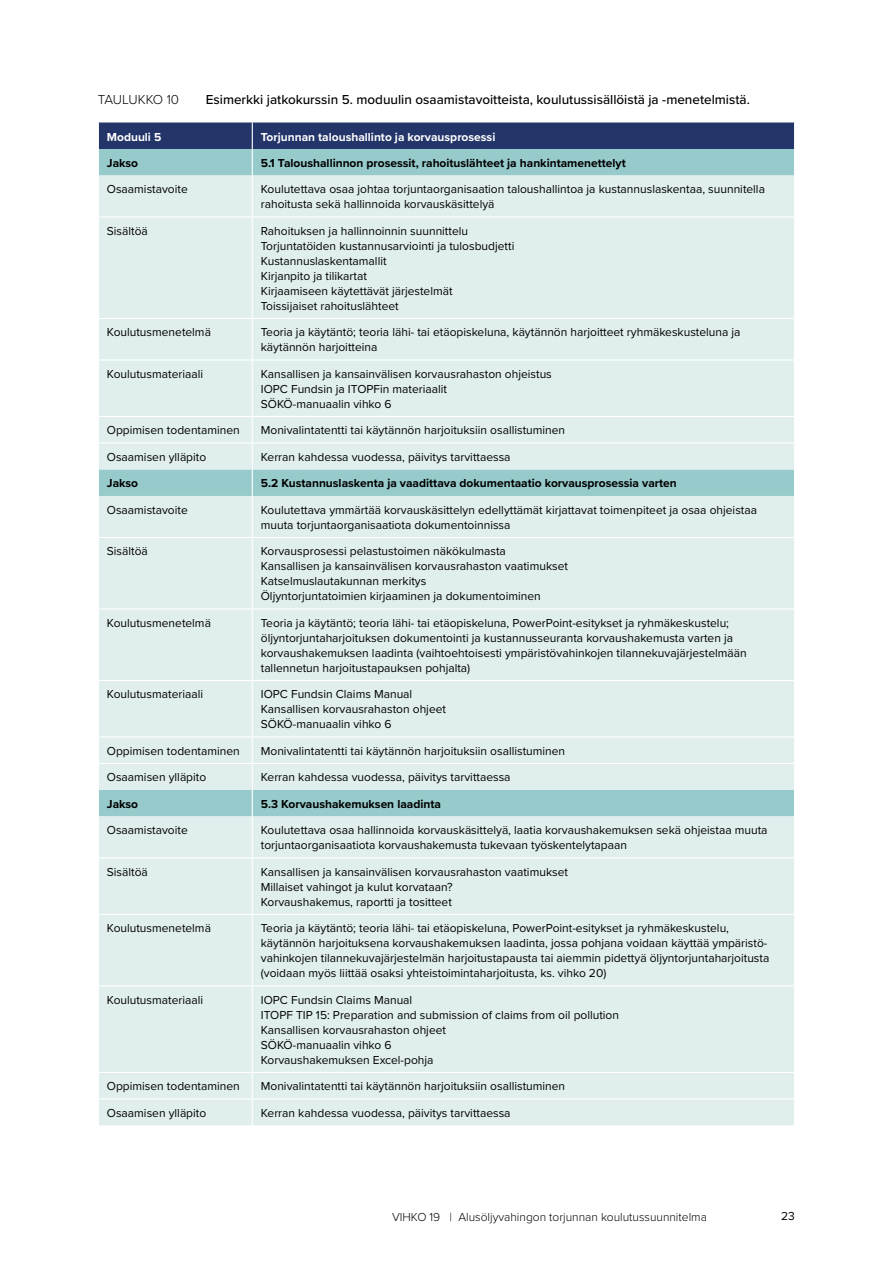
<style>
.page{position:relative;width:893px;height:1263px;background:#fff}
.page>*{position:absolute;margin:0;border:0;box-sizing:border-box;transform-origin:0 0}
.t1{font:500 13.5px "Proxima Nova";color:#000}
.t2{font:300 13.5px "Proxima Nova";letter-spacing:-.01em;color:#000}
.t3{font:12px/15px "Proxima Nova";color:#000}
.t4{font:700 12px "Proxima Nova";color:#000}
.t5{font:300 12px "Proxima Nova";color:#000}
.t6{font:700 12px "Proxima Nova";color:#fff}
</style>
<div class="page">
<div style="left:99px;top:175px;width:695px;height:950px;background:#e0eeee"></div>
<svg style="left:99px;top:123px;width:695px;height:52px;background:#5d7f99"></svg>
<hr style="left:252px;top:175px;width:1px;height:41px;background:#fff">
<hr style="left:252px;top:218px;width:1px;height:100px;background:#fff">
<hr style="left:252px;top:319px;width:1px;height:40px;background:#fff">
<hr style="left:252px;top:361px;width:1px;height:55px;background:#fff">
<hr style="left:98px;top:216px;width:154px;height:2px;background:#fff">
<hr style="left:252px;top:216px;width:543px;height:2px;background:#fff">
<hr style="left:98px;top:318px;width:154px;height:1px;background:#fff">
<hr style="left:252px;top:318px;width:543px;height:1px;background:#fff">
<hr style="left:98px;top:359px;width:154px;height:2px;background:#fff">
<hr style="left:252px;top:359px;width:543px;height:2px;background:#fff">
<hr style="left:98px;top:416px;width:154px;height:1px;background:#fff">
<hr style="left:252px;top:416px;width:543px;height:1px;background:#fff">
<hr style="left:98px;top:442px;width:154px;height:1px;background:#fff">
<hr style="left:252px;top:442px;width:543px;height:1px;background:#fff">
<svg style="left:252px;top:417px;width:1px;height:79px"></svg>
<hr style="left:252px;top:816px;width:1px;height:41px;background:#fff">
<hr style="left:98px;top:857px;width:154px;height:1px;background:#fff">
<hr style="left:252px;top:857px;width:543px;height:1px;background:#fff">
<hr style="left:252px;top:858px;width:1px;height:56px;background:#fff">
<hr style="left:98px;top:914px;width:154px;height:1px;background:#fff">
<hr style="left:252px;top:914px;width:543px;height:1px;background:#fff">
<hr style="left:252px;top:915px;width:1px;height:70px;background:#fff">
<hr style="left:98px;top:985px;width:154px;height:1px;background:#fff">
<hr style="left:252px;top:985px;width:543px;height:1px;background:#fff">
<hr style="left:252px;top:986px;width:1px;height:86px;background:#fff">
<hr style="left:98px;top:1072px;width:154px;height:1px;background:#fff">
<hr style="left:252px;top:1072px;width:543px;height:1px;background:#fff">
<hr style="left:98px;top:1098px;width:154px;height:1px;background:#fff">
<hr style="left:252px;top:1098px;width:543px;height:1px;background:#fff">
<svg style="left:252px;top:1073px;width:1px;height:52px"></svg>
<hr style="left:252px;top:496px;width:1px;height:41px;background:#fff">
<hr style="left:98px;top:537px;width:154px;height:1px;background:#fff">
<hr style="left:252px;top:537px;width:543px;height:1px;background:#fff">
<hr style="left:252px;top:538px;width:1px;height:70px;background:#fff">
<hr style="left:98px;top:608px;width:154px;height:1px;background:#fff">
<hr style="left:252px;top:608px;width:543px;height:1px;background:#fff">
<hr style="left:252px;top:609px;width:1px;height:71px;background:#fff">
<hr style="left:98px;top:680px;width:154px;height:1px;background:#fff">
<hr style="left:252px;top:680px;width:543px;height:1px;background:#fff">
<hr style="left:252px;top:681px;width:1px;height:55px;background:#fff">
<hr style="left:98px;top:736px;width:154px;height:1px;background:#fff">
<hr style="left:252px;top:736px;width:543px;height:1px;background:#fff">
<hr style="left:98px;top:763px;width:154px;height:1px;background:#fff">
<hr style="left:252px;top:763px;width:543px;height:1px;background:#fff">
<svg style="left:252px;top:737px;width:1px;height:79px"></svg>
<p class="t2" style="left:98px;top:90px;width:83px">TAULUKKO 10</p>
<p class="t1" style="left:206px;top:90px;width:546px">Esimerkki jatkokurssin 5. moduulin osaamistavoitteista, koulutussisällöistä ja -menetelmistä.</p>
<p class="t6" style="left:107px;top:128px;width:56px">Moduuli 5</p>
<p class="t6" style="left:261px;top:128px;width:236px">Torjunnan taloushallinto ja korvausprosessi</p>
<p class="t4" style="left:107px;top:154px;width:33px">Jakso</p>
<p class="t4" style="left:261px;top:154px;width:366px">5.1 Taloushallinnon prosessit, rahoituslähteet ja hankintamenettelyt</p>
<p class="t3" style="left:107px;top:181px;width:82px">Osaamistavoite</p>
<p class="t3" style="left:261px;top:181px;width:506px">Koulutettava osaa johtaa torjuntaorganisaation taloushallintoa ja kustannuslaskentaa, suunnitella rahoitusta sekä hallinnoida korvauskäsittelyä</p>
<p class="t3" style="left:107px;top:223px;width:43px">Sisältöä</p>
<p class="t3" style="left:261px;top:223px;width:255px">Rahoituksen ja hallinnoinnin suunnittelu Torjuntatöiden kustannusarviointi ja tulosbudjetti Kustannuslaskentamallit<br>Kirjanpito ja tilikartat<br>Kirjaamiseen käytettävät järjestelmät<br>Toissijaiset rahoituslähteet</p>
<p class="t3" style="left:107px;top:324px;width:106px">Koulutusmenetelmä</p>
<p class="t3" style="left:261px;top:324px;width:481px">Teoria ja käytäntö; teoria lähi- tai etäopiskeluna, käytännön harjoitteet ryhmäkeskusteluna ja käytännön harjoitteina</p>
<p class="t3" style="left:107px;top:366px;width:98px">Koulutusmateriaali</p>
<p class="t3" style="left:261px;top:366px;width:293px">Kansallisen ja kansainvälisen korvausrahaston ohjeistus<br>IOPC Fundsin ja ITOPFin materiaalit<br>SÖKÖ-manuaalin vihko 6</p>
<p class="t3" style="left:107px;top:422px;width:134px">Oppimisen todentaminen</p>
<p class="t3" style="left:261px;top:422px;width:306px">Monivalintatentti tai käytännön harjoituksiin osallistuminen</p>
<p class="t3" style="left:107px;top:449px;width:101px">Osaamisen ylläpito</p>
<p class="t3" style="left:261px;top:449px;width:251px">Kerran kahdessa vuodessa, päivitys tarvittaessa</p>
<p class="t4" style="left:107px;top:474px;width:33px">Jakso</p>
<p class="t4" style="left:261px;top:474px;width:418px">5.2 Kustannuslaskenta ja vaadittava dokumentaatio korvausprosessia varten</p>
<p class="t3" style="left:107px;top:502px;width:82px">Osaamistavoite</p>
<p class="t3" style="left:261px;top:502px;width:498px">Koulutettava ymmärtää korvauskäsittelyn edellyttämät kirjattavat toimenpiteet ja osaa ohjeistaa muuta torjuntaorganisaatiota dokumentoinnissa</p>
<p class="t3" style="left:107px;top:543px;width:43px">Sisältöä</p>
<p class="t3" style="left:261px;top:543px;width:309px">Korvausprosessi pelastustoimen näkökulmasta<br>Kansallisen ja kansainvälisen korvausrahaston vaatimukset Katselmuslautakunnan merkitys<br>Öljyntorjuntatoimien kirjaaminen ja dokumentoiminen</p>
<p class="t3" style="left:107px;top:615px;width:106px">Koulutusmenetelmä</p>
<p class="t3" style="left:261px;top:615px;width:487px">Teoria ja käytäntö; teoria lähi- tai etäopiskeluna, PowerPoint-esitykset ja ryhmäkeskustelu; öljyntorjuntaharjoituksen dokumentointi ja kustannusseuranta korvaushakemusta varten ja korvaushakemuksen laadinta (vaihtoehtoisesti ympäristövahinkojen tilannekuvajärjestelmään tallennetun harjoitustapauksen pohjalta)</p>
<p class="t3" style="left:107px;top:686px;width:98px">Koulutusmateriaali</p>
<p class="t3" style="left:261px;top:686px;width:187px">IOPC Fundsin Claims Manual<br>Kansallisen korvausrahaston ohjeet<br>SÖKÖ-manuaalin vihko 6</p>
<p class="t3" style="left:107px;top:743px;width:134px">Oppimisen todentaminen</p>
<p class="t3" style="left:261px;top:743px;width:306px">Monivalintatentti tai käytännön harjoituksiin osallistuminen</p>
<p class="t3" style="left:107px;top:769px;width:101px">Osaamisen ylläpito</p>
<p class="t3" style="left:261px;top:769px;width:251px">Kerran kahdessa vuodessa, päivitys tarvittaessa</p>
<p class="t4" style="left:107px;top:795px;width:33px">Jakso</p>
<p class="t4" style="left:261px;top:795px;width:182px">5.3 Korvaushakemuksen laadinta</p>
<p class="t3" style="left:107px;top:822px;width:82px">Osaamistavoite</p>
<p class="t3" style="left:261px;top:822px;width:508px">Koulutettava osaa hallinnoida korvauskäsittelyä, laatia korvaushakemuksen sekä ohjeistaa muuta torjuntaorganisaatiota korvaushakemusta tukevaan työskentelytapaan</p>
<p class="t3" style="left:107px;top:864px;width:43px">Sisältöä</p>
<p class="t3" style="left:261px;top:864px;width:309px">Kansallisen ja kansainvälisen korvausrahaston vaatimukset<br>Millaiset vahingot ja kulut korvataan?<br>Korvaushakemus, raportti ja tositteet</p>
<p class="t3" style="left:107px;top:920px;width:106px">Koulutusmenetelmä</p>
<p class="t3" style="left:261px;top:920px;width:510px">Teoria ja käytäntö; teoria lähi- tai etäopiskeluna, PowerPoint-esitykset ja ryhmäkeskustelu, käytännön harjoituksena korvaushakemuksen laadinta, jossa pohjana voidaan käyttää ympäristö&shy;vahinkojen tilannekuvajärjestelmän harjoitustapausta tai aiemmin pidettyä öljyntorjuntaharjoitusta (voidaan myös liittää osaksi yhteistoimintaharjoitusta, ks. vihko 20)</p>
<p class="t3" style="left:107px;top:992px;width:98px">Koulutusmateriaali</p>
<p class="t3" style="left:261px;top:992px;width:360px">IOPC Fundsin Claims Manual<br>ITOPF TIP 15: Preparation and submission of claims from oil pollution Kansallisen korvausrahaston ohjeet<br>SÖKÖ-manuaalin vihko 6<br>Korvaushakemuksen Excel-pohja</p>
<p class="t3" style="left:107px;top:1078px;width:134px">Oppimisen todentaminen</p>
<p class="t3" style="left:261px;top:1078px;width:306px">Monivalintatentti tai käytännön harjoituksiin osallistuminen</p>
<p class="t3" style="left:107px;top:1105px;width:101px">Osaamisen ylläpito</p>
<p class="t3" style="left:261px;top:1105px;width:251px">Kerran kahdessa vuodessa, päivitys tarvittaessa</p>
<p class="t5" style="left:392px;top:1208px;width:316px">VIHKO 19 | Alusöljyvahingon torjunnan koulutussuunnitelma</p>
<p class="t3" style="left:781px;top:1208px;width:15px">23</p>
</div>
